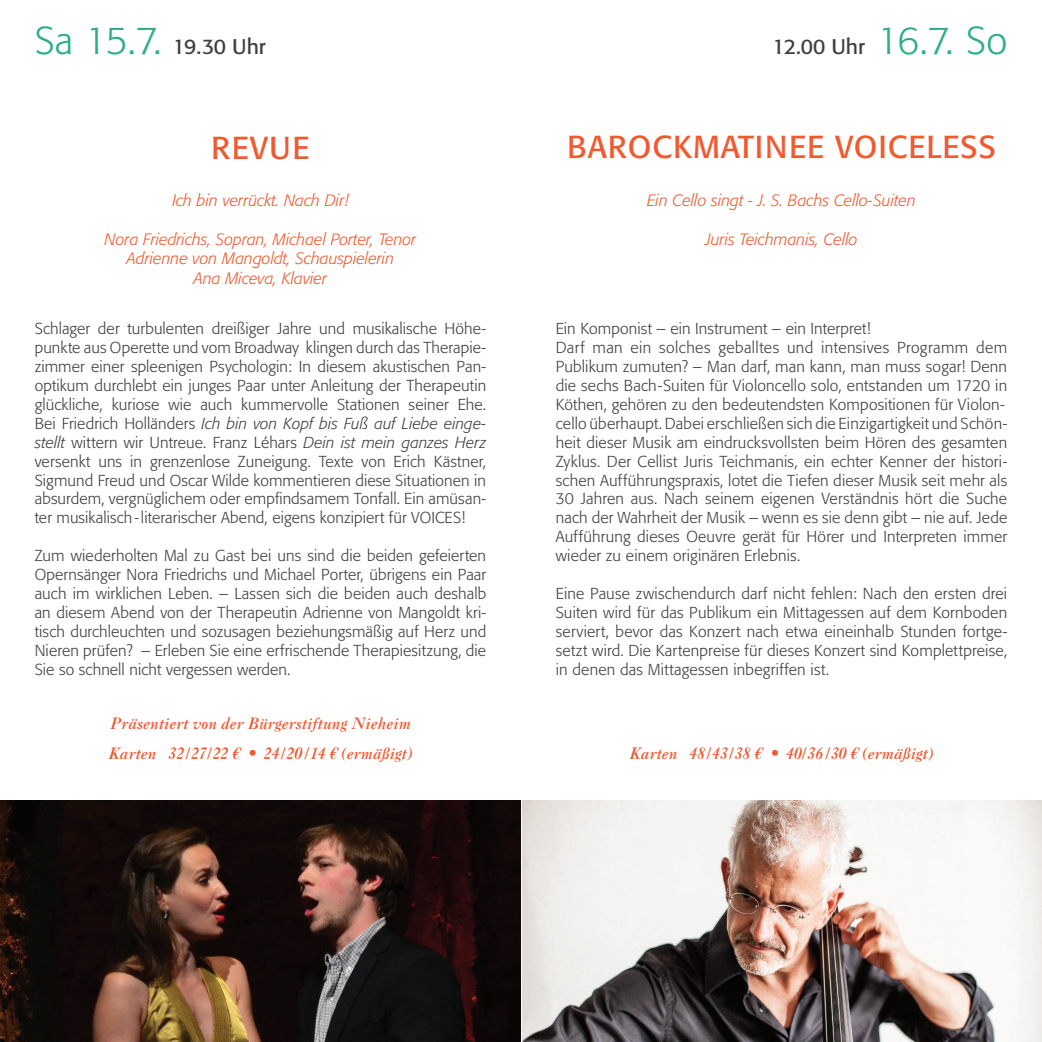
<style>
.page{position:relative;width:1042px;height:1042px;background:#fff}
.page>*{position:absolute;margin:0;border:0;box-sizing:border-box;transform-origin:0 0}
.t1{font:31.5px "Formata";letter-spacing:.03em;color:#f1592f}
.t2{font:21px "Formata";color:#3e3e3f}
.t3{font:italic 300 16.28px/19.6px "Formata";color:#f1592f;text-align:center}
.t4{font:300 15.75px/18.9px "Formata";letter-spacing:.01em;color:#3e3e3f;text-align:justify}
.t5{font:italic 15.75px "Caslon 3 LT Std";color:#f1592f}
.s1{font-weight:300;font-size:38.5px;color:#2baf81}
.s2{font-style:italic}
</style>
<div class="page">
<img style="left:0;top:800px;width:1042px;height:242px">
<h2 class="t2" style="left:35px;top:33px;width:233px"><span class="s1">Sa 15.7.</span> 19.30 UHR</h2>
<h2 class="t2" style="left:772px;top:33px;width:236px">12.00 UHR <span class="s1">16.7. So</span></h2>
<h1 class="t1" style="left:211px;top:129px;width:78px">REVUE</h1>
<h1 class="t1" style="left:567px;top:128px;width:42px">BAROCKMATINEE</h1>
<h1 class="t1" style="left:835px;top:128px;width:38px">VOICELESS</h1>
<p class="t3" style="left:172px;top:190px;width:178px">Ich bin verrückt. Nach Dir!</p>
<p class="t3" style="left:105px;top:229px;width:313px">Nora Friedrichs, Sopran, Michael Porter, Tenor<br>Adrienne von Mangoldt, Schauspielerin<br>Ana Miceva, Klavier</p>
<p class="t3" style="left:647px;top:190px;width:270px">Ein Cello singt - J. S. Bachs Cello-Suiten</p>
<p class="t3" style="left:705px;top:229px;width:154px">Juris Teichmanis, Cello</p>
<p class="t4" style="left:35px;top:319px;width:453px">Schlager der turbulenten dreißiger Jahre und musikalische Höhe&shy;punkte aus Operette und vom Broadway klingen durch das Therapie&shy;zimmer einer spleenigen Psychologin: In diesem akustischen Pan&shy;optikum durchlebt ein junges Paar unter Anleitung der Therapeutin glückliche, kuriose wie auch kummervolle Stationen seiner Ehe.<br>Bei Friedrich Holländers <span class="s2">Ich bin von Kopf bis Fuß auf Liebe einge&shy;stellt</span> wittern wir Untreue. Franz Léhars <span class="s2">Dein ist mein ganzes Herz </span>versenkt uns in grenzenlose Zuneigung. Texte von Erich Kästner, Sigmund Freud und Oscar Wilde kommentieren diese Situationen in absurdem, vergnüglichem oder empfindsamem Tonfall. Ein amüsan&shy;ter musikalisch-literarischer Abend, eigens konzipiert für VOICES!</p>
<p class="t4" style="left:35px;top:546px;width:453px">Zum wiederholten Mal zu Gast bei uns sind die beiden gefeierten Opernsänger Nora Friedrichs und Michael Porter, übrigens ein Paar auch im wirklichen Leben. – Lassen sich die beiden auch deshalb an diesem Abend von der Therapeutin Adrienne von Mangoldt kri&shy;tisch durchleuchten und sozusagen beziehungsmäßig auf Herz und Nieren prüfen? – Erleben Sie eine erfrischende Therapiesitzung, die Sie so schnell nicht vergessen werden.</p>
<p class="t4" style="left:556px;top:319px;width:453px;text-align:left">Ein Komponist – ein Instrument – ein Interpret!<br>Darf man ein solches geballtes und intensives Programm dem Publikum zumuten? – Man darf, man kann, man muss sogar! Denn die sechs Bach-Suiten für Violoncello solo, entstanden um 1720 in Köthen, gehören zu den bedeutendsten Kompositionen für Violon&shy;cello überhaupt. Dabei erschließen sich die Einzigartigkeit und Schön&shy;heit dieser Musik am eindrucksvollsten beim Hören des gesamten Zyklus. Der Cellist Juris Teichmanis, ein echter Kenner der histori&shy;schen Aufführungspraxis, lotet die Tiefen dieser Musik seit mehr als 30 Jahren aus. Nach seinem eigenen Verständnis hört die Suche nach der Wahrheit der Musik – wenn es sie denn gibt – nie auf. Jede Aufführung dieses Oeuvre gerät für Hörer und Interpreten immer wieder zu einem originären Erlebnis.</p>
<p class="t4" style="left:556px;top:584px;width:453px">Eine Pause zwischendurch darf nicht fehlen: Nach den ersten drei Suiten wird für das Publikum ein Mittagessen auf dem Kornboden serviert, bevor das Konzert nach etwa eineinhalb Stunden fortge&shy;setzt wird. Die Kartenpreise für dieses Konzert sind Komplettpreise, in denen das Mittagessen inbegriffen ist.</p>
<p class="t5" style="left:110px;top:714px;width:302px">Präsentiert von der Bürgerstiftung Nieheim</p>
<p class="t5" style="left:109px;top:744px;width:305px">Karten 32 / 27/ 22 € • 24 / 20 / 14 € (ermäßigt)</p>
<p class="t5" style="left:629px;top:744px;width:305px">Karten 48 / 43 / 38 € • 40/ 36 / 30 € (ermäßigt)</p>
</div>
